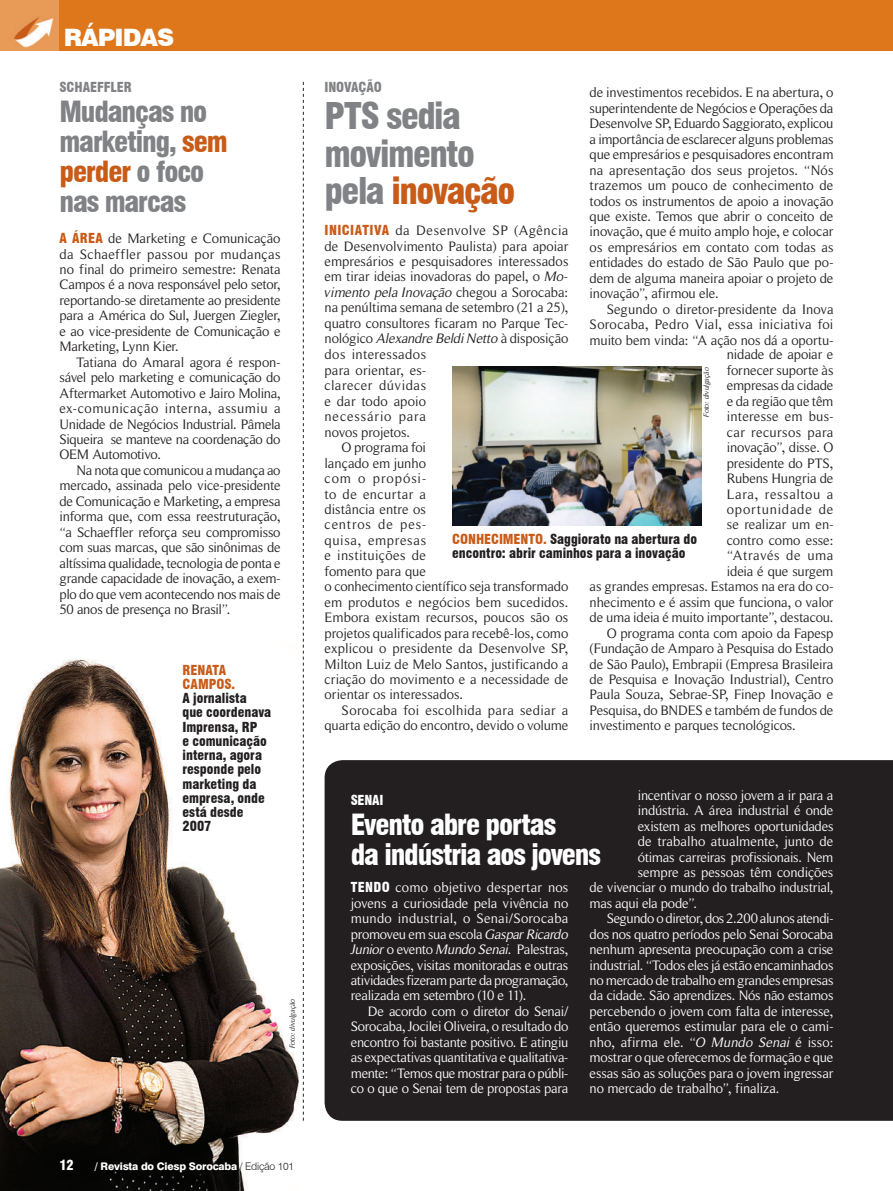
<style>
.page{position:relative;width:893px;height:1191px;background:#fff}
.page>*{position:absolute;margin:0;border:0;box-sizing:border-box;transform-origin:0 0}
.t1{font:900 condensed 36px/37.5px "Swiss 721 BT";letter-spacing:-.045em;color:#808285}
.t2{font:900 condensed 28.5px/30px "Swiss 721 BT";letter-spacing:-.04em;color:#808285}
.t3{font:900 condensed 28.5px/30px "Swiss 721 BT";letter-spacing:-.04em;color:#fff}
.t4{font:900 24px "Swiss 721 BT";letter-spacing:-.04em;color:#fff}
.t5{font:13.95px/15.5px "Roman Serif";letter-spacing:-.005em;color:#231f20;text-align:justify}
.t6{font:13.95px/15.5px "Roman Serif";letter-spacing:-.02em;color:#fff;text-align:justify}
.t7{font:13.95px "Roman Serif";letter-spacing:.015em;color:#231f20}
.t8{font:13.95px "Roman Serif";letter-spacing:.03em;color:#231f20}
.t9{font:13.95px "Roman Serif";letter-spacing:.045em;color:#231f20}
.t10{font:13.95px "Roman Serif";letter-spacing:.055em;color:#231f20}
.t11{font:13.95px "Roman Serif";letter-spacing:.04em;color:#231f20}
.t12{font:900 condensed 13.5px/14.2px "Swiss 721 BT";color:#231f20}
.t13{font:900 condensed 13.5px "Swiss 721 BT";letter-spacing:-.01em;color:#808285}
.t14{font:900 condensed 13.5px/14.2px "Swiss 721 BT";color:#c85b18}
.t15{font:900 condensed 13.5px "Swiss 721 BT";letter-spacing:-.02em;color:#fff}
.t16{font:800 10.5px "Swiss 721 BT";letter-spacing:-.02em;color:#fff}
.t17{font:italic 7.5px "Roman Serif";color:#231f20}
.s1{color:#c85b18}
.s2{font-family:"Swiss 721 BT";font-weight:900;font-stretch:condensed;font-size:13.5px;color:#c85b18}
.s3{font-weight:300;color:#231f20}
.s4{font-style:italic}
.s5{font-family:"Swiss 721 BT";font-weight:900;font-stretch:condensed;font-size:13.5px}
</style>
<div class="page">
<div style="left:0;top:0;width:60px;height:51px;background:#e89a57"></div>
<img style="left:14px;top:17px;width:40px;height:30px">
<div style="left:60px;top:0;width:833px;height:51px;background:#de761b"></div>
<img style="left:0;top:659px;width:298px;height:532px">
<div style="left:325px;top:760px;width:568px;height:360px;background:#231f20"></div>
<svg style="left:303px;top:82px;width:1px;height:1038px"></svg>
<img style="left:452px;top:366px;width:250px;height:160px">
<h3 class="t4" style="left:64px;top:23px;width:112px">RÁPIDAS</h3>
<p class="t13" style="left:60px;top:79px;width:74px">SCHAEFFLER</p>
<h2 class="t2" style="left:60px;top:97px;width:170px">Mudanças no marketing, <span class="s1">sem perder</span> o foco nas marcas</h2>
<p class="t5" style="left:60px;top:230px;width:223px"><span class="s2">A ÁREA</span> de Marketing e Comunicação da Schaeffler passou por mudanças no final do primeiro semestre: Renata Campos é a nova responsável pelo setor, reportando-se diretamente ao presidente para a América do Sul, Juergen Ziegler, e ao vice-presidente de Comunicação e Marketing, Lynn Kier.</p>
<p class="t5" style="left:60px;top:354px;width:223px;text-indent:17px">Tatiana do Amaral agora é respon&shy;sável pelo marketing e comunicação do Aftermarket Automotivo e Jairo Molina, ex-comunicação interna, assumiu a Unidade de Negócios Industrial. Pâmela Siqueira se manteve na coordenação do OEM Automotivo.</p>
<p class="t5" style="left:60px;top:462px;width:223px;text-indent:17px">Na nota que comunicou a mudança ao mercado, assinada pelo vice-presidente de Comunicação e Marketing, a empresa informa que, com essa reestruturação, “a Schaeffler reforça seu compromisso com suas marcas, que são sinônimas de altíssima qualidade, tecnologia de ponta e grande capacidade de inovação, a exem&shy;plo do que vem acontecendo nos mais de 50 anos de presença no Brasil”.</p>
<p class="t14" style="left:182px;top:662px;width:54px">RENATA<br>CAMPOS.</p>
<p class="t12" style="left:182px;top:691px;width:90px">A jornalista<br>que coordenava<br>Imprensa, RP<br>e comunicação interna, agora responde pelo marketing da empresa, onde está desde<br>2007</p>
<p class="t17" style="left:288px;top:1048px;width:51px;rotate:-90deg">Foto: divulgação</p>
<p class="t15" style="left:60px;top:1157px;width:16px">12</p>
<p class="t16" style="left:94px;top:1160px;width:201px">/ Revista do Ciesp Sorocaba <span class="s3">/ Edição 101</span></p>
<p class="t13" style="left:325px;top:79px;width:59px">INOVAÇÃO</p>
<h1 class="t1" style="left:325px;top:97px;width:192px">PTS sedia movimento pela <span class="s1">inovação</span></h1>
<p class="t5" style="left:325px;top:222px;width:245px"><span class="s2">INICIATIVA</span> da Desenvolve SP (Agência de Desenvolvimento Paulista) para apoiar empresários e pesquisadores interessados em tirar ideias inovadoras do papel, o <span class="s4">Mo&shy;vimento pela Inovação</span> chegou a Sorocaba: na penúltima semana de setembro (21 a 25), quatro consultores ficaram no Parque Tec&shy;nológico <span class="s4">Alexandre Beldi Netto</span> à disposição</p>
<p class="t5" style="left:590px;top:85px;width:245px">de investimentos recebidos. E na abertura, o superintendente de Negócios e Operações da Desenvolve SP, Eduardo Saggiorato, explicou a importância de esclarecer alguns problemas que empresários e pesquisadores encontram na apresentação dos seus projetos. “Nós trazemos um pouco de conhecimento de todos os instrumentos de apoio a inovação que existe. Temos que abrir o conceito de inovação, que é muito amplo hoje, e colocar os empresários em contato com todas as entidades do estado de São Paulo que po&shy;dem de alguma maneira apoiar o projeto de inovação”, afirmou ele.</p>
<p class="t5" style="left:590px;top:301px;width:245px;text-indent:17px">Segundo o diretor-presidente da Inova Sorocaba, Pedro Vial, essa iniciativa foi muito bem vinda: “A ação nos dá a oportu-</p>
<p class="t5" style="left:325px;top:347px;width:103px">dos interessados para orientar, es&shy;clarecer dúvidas e dar todo apoio necessário para novos projetos.</p>
<p class="t5" style="left:325px;top:439px;width:245px;text-align:left;text-indent:17px">O programa foi<br>lançado em junho<br>com o propósi-<br>to de encurtar a<br>distância entre os<br>centros de pes-<br>quisa, empresas<br>e instituições de<br>fomento para que<br>o conhecimento científico seja transformado em produtos e negócios bem sucedidos.<br>Embora existam recursos, poucos são os projetos qualificados para recebê-los, como explicou o presidente da Desenvolve SP,<br>Milton Luiz de Melo Santos, justificando a criação do movimento e a necessidade de orientar os interessados.</p>
<p class="t5" style="left:325px;top:702px;width:245px;text-align:right">Sorocaba foi escolhida para sediar a quarta edição do encontro, devido o volume</p>
<p class="t5" style="left:727px;top:347px;width:108px">nidade de apoiar e</p>
<p class="t5" style="left:727px;top:362px;width:108px">fornecer suporte às</p>
<p class="t5" style="left:727px;top:378px;width:108px">empresas da cidade</p>
<p class="t5" style="left:727px;top:393px;width:108px">e da região que têm</p>
<p class="t7" style="left:727px;top:408px;width:108px">interesse em bus-</p>
<p class="t8" style="left:727px;top:424px;width:108px">car recursos para</p>
<p class="t5" style="left:727px;top:439px;width:108px">inovação”, disse. O</p>
<p class="t5" style="left:727px;top:455px;width:108px">presidente do PTS,</p>
<p class="t5" style="left:727px;top:470px;width:108px">Rubens Hungria de</p>
<p class="t9" style="left:727px;top:486px;width:108px">Lara, ressaltou a</p>
<p class="t10" style="left:727px;top:501px;width:108px">oportunidade de</p>
<p class="t5" style="left:727px;top:517px;width:108px">se realizar um en-</p>
<p class="t5" style="left:727px;top:532px;width:108px">contro como esse:</p>
<p class="t11" style="left:727px;top:547px;width:108px">“Através de uma</p>
<p class="t5" style="left:727px;top:563px;width:108px">ideia é que surgem</p>
<p class="t5" style="left:590px;top:579px;width:245px">as grandes empresas. Estamos na era do co-</p>
<p class="t5" style="left:590px;top:594px;width:245px">nhecimento e é assim que funciona, o valor</p>
<p class="t5" style="left:590px;top:609px;width:245px">de uma ideia é muito importante”, destacou.</p>
<p class="t5" style="left:607px;top:625px;width:228px">O programa conta com apoio da Fapesp</p>
<p class="t5" style="left:590px;top:640px;width:245px">(Fundação de Amparo à Pesquisa do Estado</p>
<p class="t5" style="left:590px;top:656px;width:245px">de São Paulo), Embrapii (Empresa Brasileira</p>
<p class="t5" style="left:590px;top:671px;width:245px">de Pesquisa e Inovação Industrial), Centro</p>
<p class="t5" style="left:590px;top:687px;width:245px">Paula Souza, Sebrae-SP, Finep Inovação e</p>
<p class="t5" style="left:590px;top:702px;width:245px">Pesquisa, do BNDES e também de fundos de</p>
<p class="t5" style="left:590px;top:718px;width:208px">investimento e parques tecnológicos.</p>
<p class="t17" style="left:702px;top:417px;width:51px;rotate:-90deg">Foto: divulgação</p>
<p class="t12" style="left:452px;top:532px;width:246px"><span class="s1">CONHECIMENTO.</span> Saggiorato na abertura do encontro: abrir caminhos para a inovação</p>
<p class="t6" style="left:638px;top:787px;width:197px">incentivar o nosso jovem a ir para a indústria. A área industrial é onde existem as melhores oportunidades de trabalho atualmente, junto de ótimas carreiras profissionais. Nem sempre as pessoas têm condições</p>
<p class="t15" style="left:351px;top:791px;width:34px">SENAI</p>
<h2 class="t3" style="left:351px;top:809px;width:252px">Evento abre portas<br>da indústria aos jovens</h2>
<p class="t6" style="left:590px;top:879px;width:245px">de vivenciar o mundo do trabalho industrial, mas aqui ela pode”.</p>
<p class="t6" style="left:590px;top:910px;width:245px;text-indent:17px">Segundo o diretor, dos 2.200 alunos atendi&shy;dos nos quatro períodos pelo Senai Sorocaba nenhum apresenta preocupação com a crise industrial. “Todos eles já estão encaminhados no mercado de trabalho em grandes empresas da cidade. São aprendizes. Nós não estamos percebendo o jovem com falta de interesse, então queremos estimular para ele o cami&shy;nho, afirma ele. “<span class="s4">O Mundo Senai</span> é isso: mostrar o que oferecemos de formação e que essas são as soluções para o jovem ingressar no mercado de trabalho”, finaliza.</p>
<p class="t6" style="left:351px;top:879px;width:219px"><span class="s5">TENDO</span> como objetivo despertar nos jovens a curiosidade pela vivência no mundo industrial, o Senai/Sorocaba promoveu em sua escola <span class="s4">Gaspar Ricardo Junior</span> o evento <span class="s4">Mundo Senai</span>. Palestras, exposições, visitas monitoradas e outras atividades fizeram parte da programação, realizada em setembro (10 e 11).</p>
<p class="t6" style="left:351px;top:1003px;width:219px;text-indent:17px">De acordo com o diretor do Senai/ Sorocaba, Jocilei Oliveira, o resultado do encontro foi bastante positivo. E atingiu as expectativas quantitativa e qualitativa&shy;mente: “Temos que mostrar para o públi&shy;co o que o Senai tem de propostas para</p>
</div>
